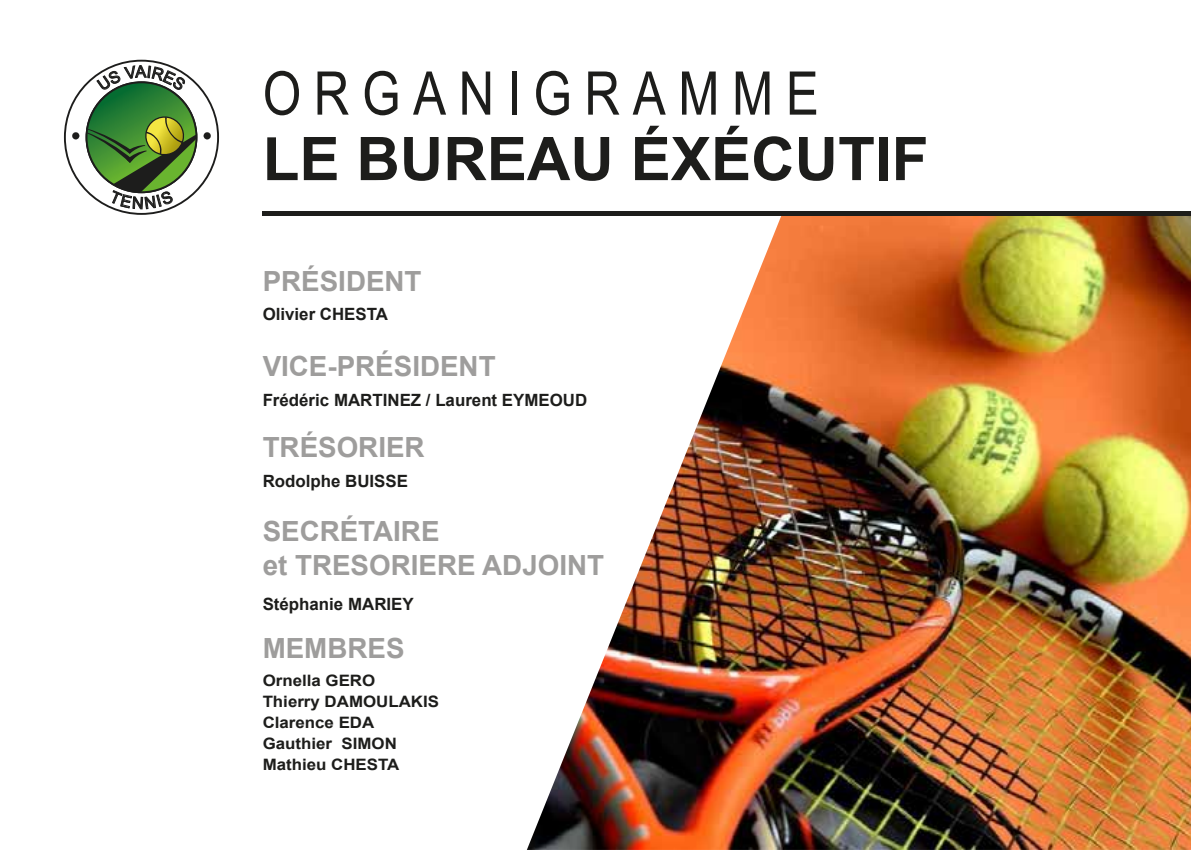
<style>
.page{position:relative;width:1191px;height:851px;background:#fff}
.page>*{position:absolute;margin:0;border:0;box-sizing:border-box;transform-origin:0 0}
.t1{font:700 60.2px "Arial";color:#1d1d1b}
.t2{font:60.2px "Arial Narrow";letter-spacing:.21em;color:#1d1d1b}
.t3{font:700 27.8px/34px "Arial";color:#9e9d9c}
.t4{font:700 16.8px "Arial";color:#1d1d1b}
.t5{font:700 15.8px/21px "Arial";color:#1d1d1b;scale:1.07 1}
</style>
<div class="page">
<img style="left:527px;top:216px;width:664px;height:633px">
<hr style="left:263px;top:212px;width:928px;height:4px;background:#1d1d1b">
<svg style="left:64px;top:60px;width:155px;height:155px"></svg>
<h1 class="t2" style="left:263px;top:49px;width:557px">ORGANIGRAMME</h1>
<h1 class="t1" style="left:263px;top:116px;width:667px">LE BUREAU ÉXÉCUTIF</h1>
<h2 class="t3" style="left:263px;top:264px;width:160px">PRÉSIDENT</h2>
<p class="t4" style="left:263px;top:302px;width:127px">Olivier CHESTA</p>
<h2 class="t3" style="left:263px;top:350px;width:234px">VICE-PRÉSIDENT</h2>
<p class="t4" style="left:263px;top:388px;width:326px">Frédéric MARTINEZ / Laurent EYMEOUD</p>
<h2 class="t3" style="left:263px;top:431px;width:163px">TRÉSORIER</h2>
<p class="t4" style="left:263px;top:469px;width:147px">Rodolphe BUISSE</p>
<h2 class="t3" style="left:263px;top:514px;width:343px">SECRÉTAIRE<br>et TRESORIERE ADJOINT</h2>
<p class="t4" style="left:263px;top:591px;width:153px">Stéphanie MARIEY</p>
<h2 class="t3" style="left:263px;top:631px;width:143px">MEMBRES</h2>
<p class="t5" style="left:263px;top:670px;width:166px">Ornella GERO<br>Thierry DAMOULAKIS<br>Clarence EDA<br>Gauthier SIMON<br>Mathieu CHESTA</p>
</div>
